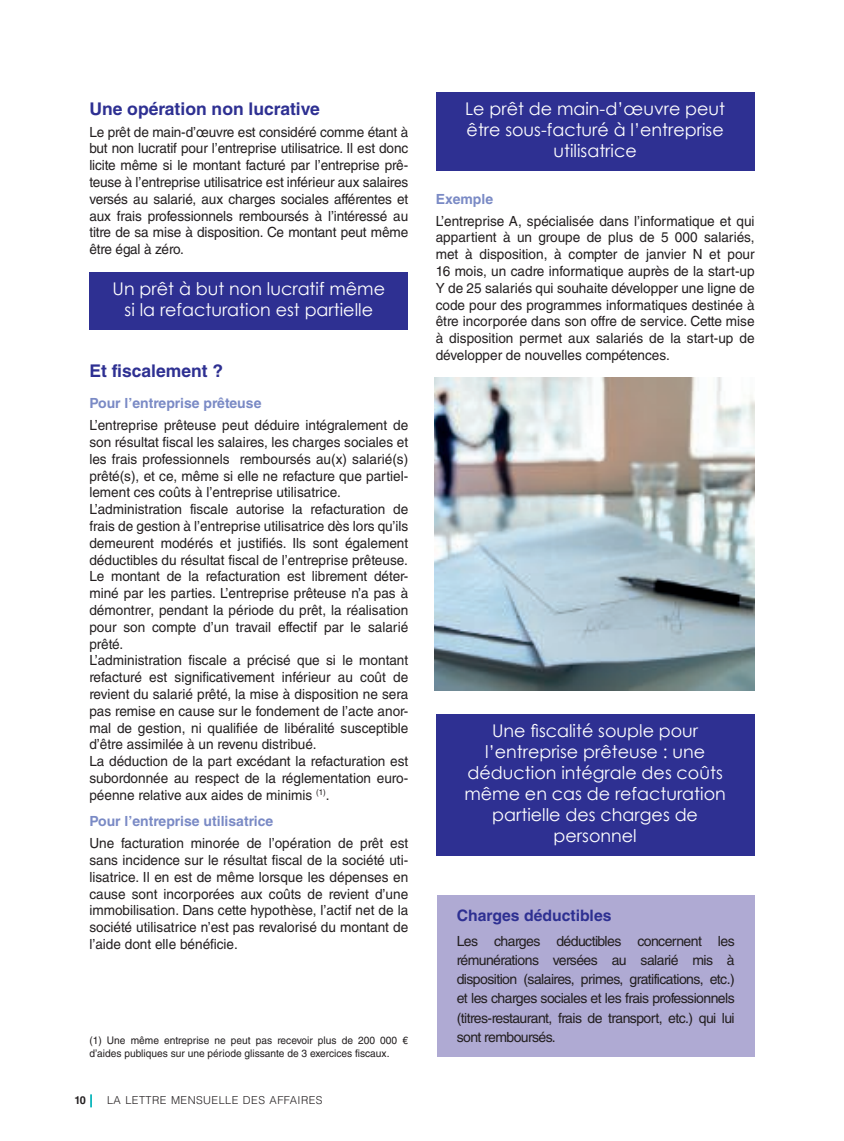
<style>
.page{position:relative;width:844px;height:1141px;background:#fff}
.page>*{position:absolute;margin:0;border:0;box-sizing:border-box;transform-origin:0 0}
.t1{font:17.5px/21px "Century Gothic";color:#fff;text-align:center}
.t2{font:700 17.5px "Helvetica LT Std";color:#2e3092}
.t3{font:700 15.75px "Helvetica LT Std";color:#2e3092}
.t4{font:14px/16.8px "Helvetica LT Std";color:#231f20;text-align:justify}
.t5{font:700 14px "Helvetica LT Std";color:#7a8ac5}
.t6{font:300 10.85px "Helvetica LT Std";letter-spacing:.04em;color:#231f20}
.t7{font:10.5px/12.2px "Helvetica LT Std";color:#231f20}
.s1{font-weight:700}
</style>
<div class="page">
<svg style="left:90px;top:1094px;width:2px;height:13px"></svg>
<div style="left:89px;top:272px;width:319px;height:58px;background:#2e3092"></div>
<div style="left:435px;top:92px;width:319px;height:79px;background:#2e3092"></div>
<div style="left:435px;top:714px;width:319px;height:141px;background:#2e3092"></div>
<div style="left:437px;top:895px;width:317px;height:162px;background:#afaad3"></div>
<img style="left:434px;top:378px;width:320px;height:312px">
<p class="t2" style="left:89px;top:98px;width:232px">Une opération non lucrative</p>
<p class="t4" style="left:89px;top:123px;width:320px">Le prêt de main-d’œuvre est considéré comme étant à but non lucratif pour l’entreprise utilisatrice. Il est donc licite même si le montant facturé par l’entreprise prê&shy;teuse à l’entreprise utilisatrice est inférieur aux salaires versés au salarié, aux charges sociales afférentes et aux frais professionnels remboursés à l’intéressé au titre de sa mise à disposition. Ce montant peut même être égal à zéro.</p>
<p class="t1" style="left:113px;top:278px;width:274px">Un prêt à but non lucratif même si la refacturation est partielle</p>
<p class="t2" style="left:89px;top:360px;width:135px">Et fiscalement ?</p>
<p class="t5" style="left:89px;top:395px;width:173px">Pour l’entreprise prêteuse</p>
<p class="t4" style="left:89px;top:417px;width:320px;text-align:left">L’entreprise prêteuse peut déduire intégralement de son résultat fiscal les salaires, les charges sociales et les frais professionnels remboursés au(x) salarié(s) prêté(s), et ce, même si elle ne refacture que partiel&shy;lement ces coûts à l’entreprise utilisatrice.<br>L’administration fiscale autorise la refacturation de frais de gestion à l’entreprise utilisatrice dès lors qu’ils demeurent modérés et justifiés. Ils sont également déductibles du résultat fiscal de l’entreprise prêteuse.<br>Le montant de la refacturation est librement déter&shy;miné par les parties. L’entreprise prêteuse n’a pas à démontrer, pendant la période du prêt, la réalisation pour son compte d’un travail effectif par le salarié prêté.<br>L’administration fiscale a précisé que si le montant refacturé est significativement inférieur au coût de revient du salarié prêté, la mise à disposition ne sera pas remise en cause sur le fondement de l’acte anor&shy;mal de gestion, ni qualifiée de libéralité susceptible d’être assimilée à un revenu distribué.<br>La déduction de la part excédant la refacturation est subordonnée au respect de la réglementation euro&shy;péenne relative aux aides de minimis <sup>(1)</sup>.</p>
<p class="t5" style="left:89px;top:813px;width:185px">Pour l’entreprise utilisatrice</p>
<p class="t4" style="left:89px;top:835px;width:320px">Une facturation minorée de l’opération de prêt est sans incidence sur le résultat fiscal de la société uti&shy;lisatrice. Il en est de même lorsque les dépenses en cause sont incorporées aux coûts de revient d’une immobilisation. Dans cette hypothèse, l’actif net de la société utilisatrice n’est pas revalorisé du montant de l’aide dont elle bénéficie.</p>
<p class="t7" style="left:89px;top:1035px;width:320px">(1) Une même entreprise ne peut pas recevoir plus de 200 000 € d’aides publiques sur une période glissante de 3 exercices fiscaux.</p>
<p class="t6" style="left:74px;top:1093px;width:249px"><span class="s1">10</span> LA LETTRE MENSUELLE DES AFFAIRES</p>
<p class="t1" style="left:465px;top:98px;width:261px">Le prêt de main-d’œuvre peut être sous-facturé à l’entreprise utilisatrice</p>
<p class="t5" style="left:435px;top:190px;width:59px">Exemple</p>
<p class="t4" style="left:435px;top:212px;width:320px">L’entreprise A, spécialisée dans l’informatique et qui appartient à un groupe de plus de 5 000 salariés, met à disposition, à compter de janvier N et pour 16 mois, un cadre informatique auprès de la start-up Y de 25 salariés qui souhaite développer une ligne de code pour des programmes informatiques destinée à être incorporée dans son offre de service. Cette mise à disposition permet aux salariés de la start-up de développer de nouvelles compétences.</p>
<p class="t1" style="left:464px;top:720px;width:263px">Une fiscalité souple pour l’entreprise prêteuse : une déduction intégrale des coûts même en cas de refacturation partielle des charges de personnel</p>
<p class="t3" style="left:456px;top:906px;width:156px">Charges déductibles</p>
<p class="t4" style="left:456px;top:931px;width:279px;line-height:19.2px">Les charges déductibles concernent les rémunérations versées au salarié mis à disposition (salaires, primes, gratifications, etc.) et les charges sociales et les frais professionnels (titres-restaurant, frais de transport, etc.) qui lui sont remboursés.</p>
</div>
